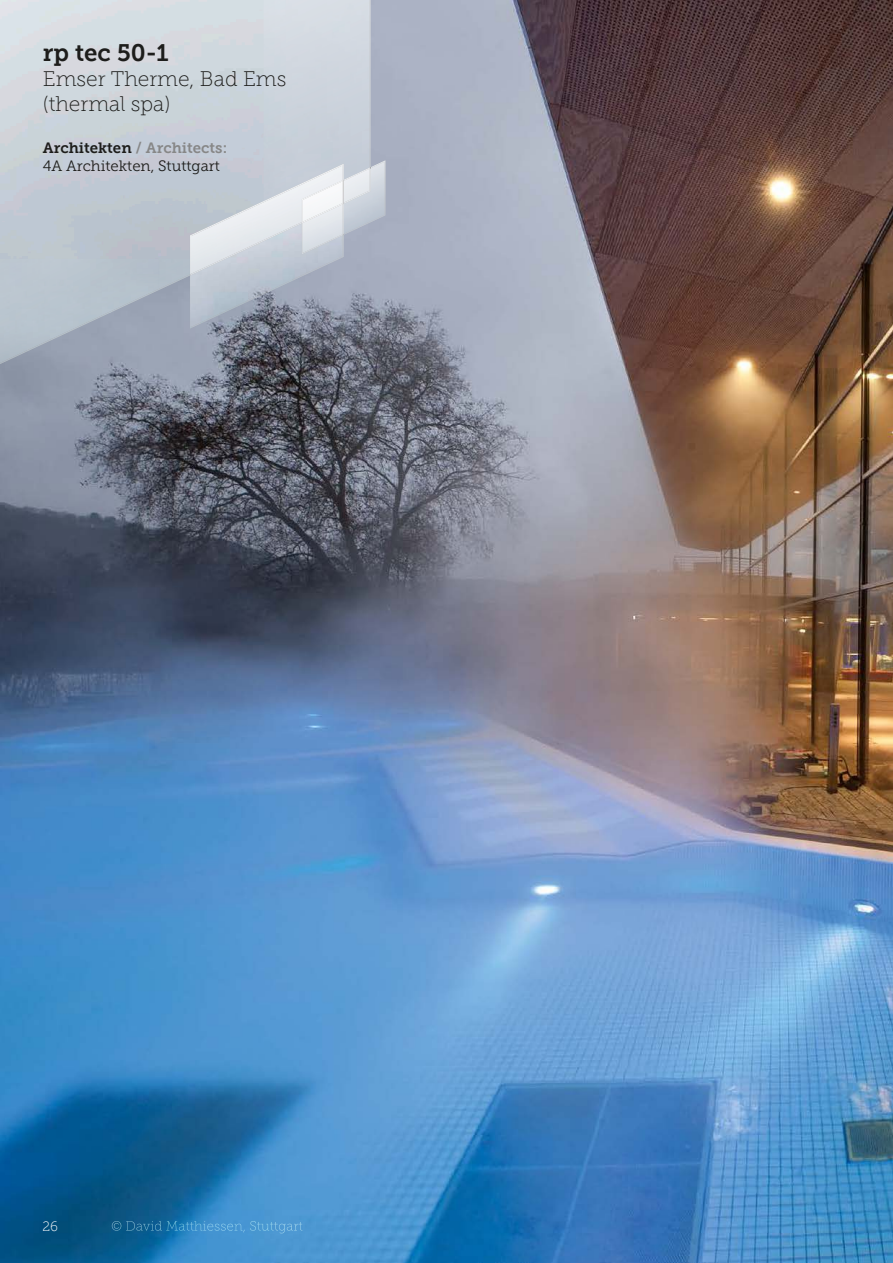
<style>
.page{position:relative;width:893px;height:1263px;background:#fff}
.page>*{position:absolute;margin:0;border:0;box-sizing:border-box;transform-origin:0 0}
.t1{font:24px "Museo Slab 700";color:#1d1d1b}
.t2{font:21px/25.2px "Museo Slab 100";color:#1d1d1b}
.t3{font:15px "Museo Slab 700";color:#878787}
.t4{font:15px "Museo Slab 300";color:#1d1d1b}
.t5{font:13.5px "Museo Slab 100";color:#fff}
.s1{color:#1d1d1b}
</style>
<div class="page">
<img style="left:0;top:0;width:893px;height:1263px">
<img style="left:112px;top:1221px;width:190px;height:12px">
<img style="left:0;top:0;width:264px;height:259px">
<img style="left:264px;top:0;width:105px;height:164px">
<img style="left:0;top:259px;width:159px;height:104px">
<img style="left:158px;top:259px;width:32px;height:15px">
<img style="left:369px;top:0;width:1px;height:160px">
<img style="left:108px;top:274px;width:82px;height:39px">
<img style="left:0;top:312px;width:112px;height:52px">
<img style="left:344px;top:160px;width:41px;height:75px">
<img style="left:344px;top:168px;width:25px;height:13px">
<img style="left:190px;top:274px;width:154px;height:55px">
<img style="left:190px;top:164px;width:154px;height:110px">
<img style="left:343px;top:204px;width:1px;height:30px">
<svg style="left:343px;top:180px;width:1px;height:24px"></svg>
<p class="t1" style="left:43px;top:39px;width:127px">rp tec 50-1</p>
<p class="t2" style="left:43px;top:66px;width:245px">Emser Therme, Bad Ems (thermal spa)</p>
<p class="t3" style="left:43px;top:139px;width:186px"><span class="s1">Architekten</span> / Architects:</p>
<p class="t4" style="left:43px;top:157px;width:179px">4A Architekten, Stuttgart</p>
<p class="t5" style="left:43px;top:1219px;width:17px">26</p>
</div>
